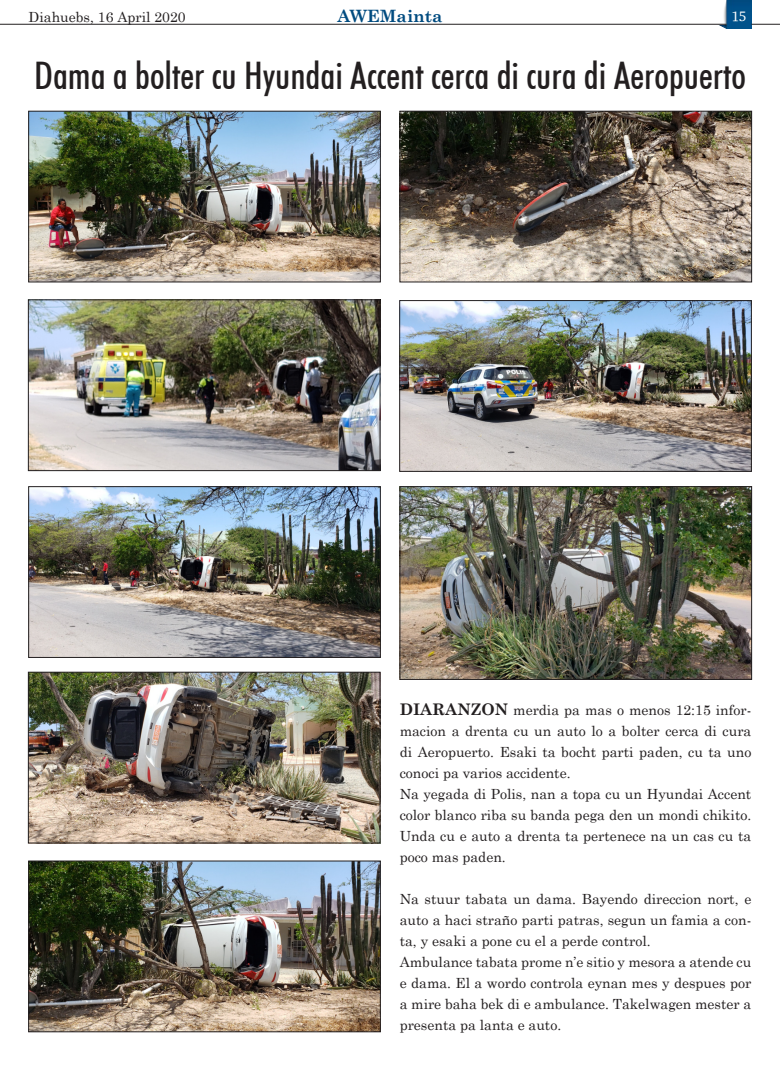
<style>
.page{position:relative;width:780px;height:1078px;background:#fff}
.page>*{position:absolute;margin:0;border:0;box-sizing:border-box;transform-origin:0 0}
.No_Spacing{font:500 condensed 38px "Futura BT";color:#231f20}
.Body_Text_14{font:700 17px "Century Schoolbook";color:#004b80}
.Body_Text_14-2{font:14px/21px "Century Schoolbook";color:#231f20;text-align:justify}
.t1{font:14px "Charter ITCTT";color:#fff}
.s1{font-weight:700;font-size:16px}
</style>
<div class="page">
<img style="left:718px;top:0;width:33px;height:28px">
<svg style="left:751px;top:24px;width:29px;height:1px"></svg>
<hr style="left:0;top:24px;width:726px;height:1px;background:#231f20">
<img style="left:401px;top:488px;width:348px;height:189px">
<div style="left:399px;top:486px;width:352px;height:193px;border:1px solid #231f20"></div>
<img style="left:30px;top:673px;width:348px;height:168px">
<div style="left:28px;top:671px;width:352px;height:172px;border:1px solid #231f20"></div>
<img style="left:401px;top:113px;width:348px;height:167px">
<div style="left:399px;top:111px;width:352px;height:171px;border:1px solid #231f20"></div>
<img style="left:30px;top:862px;width:348px;height:167px">
<div style="left:28px;top:860px;width:352px;height:171px;border:1px solid #231f20"></div>
<img style="left:30px;top:113px;width:348px;height:167px">
<div style="left:28px;top:111px;width:352px;height:171px;border:1px solid #231f20"></div>
<img style="left:401px;top:302px;width:348px;height:167px">
<div style="left:399px;top:300px;width:352px;height:171px;border:1px solid #231f20"></div>
<img style="left:30px;top:488px;width:348px;height:167px">
<div style="left:28px;top:486px;width:352px;height:171px;border:1px solid #231f20"></div>
<img style="left:30px;top:301px;width:348px;height:168px">
<div style="left:28px;top:299px;width:352px;height:172px;border:1px solid #231f20"></div>
<p class="Body_Text_14-2" style="left:29px;top:5px;width:158px">Diahuebs, 16 April 2020</p>
<p class="Body_Text_14" style="left:337px;top:3px;width:107px">AWEMainta</p>
<p class="t1" style="left:731px;top:7px;width:17px">15</p>
<p class="No_Spacing" style="left:34px;top:53px;width:713px">Dama a bolter cu Hyundai Accent cerca di cura di Aeropuerto</p>
<p class="Body_Text_14-2" style="left:399px;top:698px;width:353px"><span class="s1">DIARANZON</span> merdia pa mas o menos 12:15 infor&shy;macion a drenta cu un auto lo a bolter cerca di cura di Aeropuerto. Esaki ta bocht parti paden, cu ta uno conoci pa varios accidente.</p>
<p class="Body_Text_14-2" style="left:399px;top:782px;width:353px">Na yegada di Polis, nan a topa cu un Hyundai Accent color blanco riba su banda pega den un mondi chikito.<br>Unda cu e auto a drenta ta pertenece na un cas cu ta poco mas paden.</p>
<p class="Body_Text_14-2" style="left:399px;top:887px;width:353px">Na stuur tabata un dama. Bayendo direccion nort, e auto a haci straño parti patras, segun un famia a con&shy;ta, y esaki a pone cu el a perde control.</p>
<p class="Body_Text_14-2" style="left:399px;top:950px;width:353px">Ambulance tabata prome n’e sitio y mesora a atende cu e dama. El a wordo controla eynan mes y despues por a mire baha bek di e ambulance. Takelwagen mester a presenta pa lanta e auto.</p>
</div>
